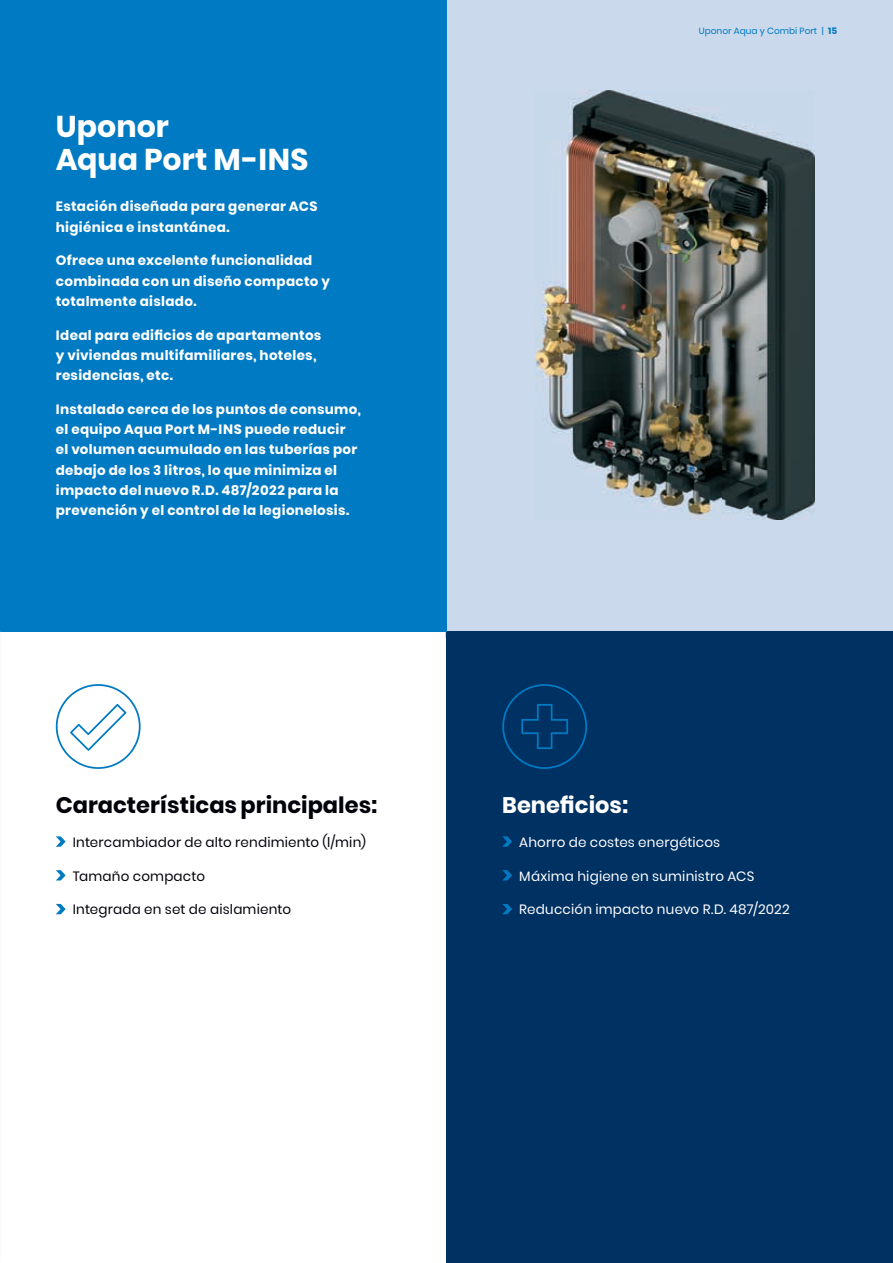
<style>
.page{position:relative;width:893px;height:1263px;background:#fff}
.page>*{position:absolute;margin:0;border:0;box-sizing:border-box;transform-origin:0 0}
.t1{font:700 30px/33px "Poppins";color:#fff}
.t2{font:700 22.5px "Poppins";color:#000109}
.t3{font:700 22.5px "Poppins";color:#fff}
.t4{font:700 13.5px/20.2px "Poppins";letter-spacing:.025em;color:#fff}
.t5{font:13.5px "Poppins";letter-spacing:.015em;color:#fff}
.t6{font:13.5px "Poppins";letter-spacing:.015em;color:#000109}
.t7{font:9px "Poppins";color:#007ac2}
.s1{font-weight:700}
</style>
<div class="page">
<div style="left:446px;top:0;width:447px;height:638px;background:#cad9eb"></div>
<div style="left:446px;top:631px;width:447px;height:632px;background:#003163"></div>
<div style="left:0;top:0;width:446px;height:631px;background:#007ac2"></div>
<svg style="left:56px;top:836px;width:10px;height:11px"></svg>
<svg style="left:56px;top:870px;width:10px;height:10px"></svg>
<svg style="left:56px;top:904px;width:10px;height:10px"></svg>
<svg style="left:502px;top:836px;width:10px;height:11px"></svg>
<svg style="left:502px;top:870px;width:10px;height:10px"></svg>
<svg style="left:502px;top:904px;width:10px;height:10px"></svg>
<img style="left:535px;top:90px;width:280px;height:430px">
<svg style="left:56px;top:684px;width:85px;height:85px"></svg>
<svg style="left:502px;top:684px;width:85px;height:85px"></svg>
<h1 class="t1" style="left:56px;top:110px;width:254px">Uponor<br>Aqua Port M-INS</h1>
<p class="t4" style="left:56px;top:196px;width:263px">Estación diseñada para generar ACS higiénica e instantánea.</p>
<p class="t4" style="left:56px;top:250px;width:276px">Ofrece una excelente funcionalidad combinada con un diseño compacto y totalmente aislado.</p>
<p class="t4" style="left:56px;top:325px;width:267px">Ideal para edificios de apartamentos y viviendas multifamiliares, hoteles, residencias, etc.</p>
<p class="t4" style="left:56px;top:399px;width:307px">Instalado cerca de los puntos de consumo, el equipo Aqua Port M-INS puede reducir el volumen acumulado en las tuberías por debajo de los 3 litros, lo que minimiza el impacto del nuevo R.D. 487/2022 para la prevención y el control de la legionelosis.</p>
<h2 class="t2" style="left:56px;top:792px;width:323px">Características principales:</h2>
<p class="t6" style="left:73px;top:834px;width:295px">Intercambiador de alto rendimiento (l/min)</p>
<p class="t6" style="left:73px;top:868px;width:134px">Tamaño compacto</p>
<p class="t6" style="left:73px;top:902px;width:220px">Integrada en set de aislamiento</p>
<p class="t7" style="left:699px;top:26px;width:140px">Uponor Aqua y Combi Port | <span class="s1">15</span></p>
<h2 class="t3" style="left:502px;top:792px;width:127px">Beneficios:</h2>
<p class="t5" style="left:519px;top:834px;width:202px">Ahorro de costes energéticos</p>
<p class="t5" style="left:519px;top:868px;width:237px">Máxima higiene en suministro ACS</p>
<p class="t5" style="left:519px;top:902px;width:272px">Reducción impacto nuevo R.D. 487/2022</p>
</div>
